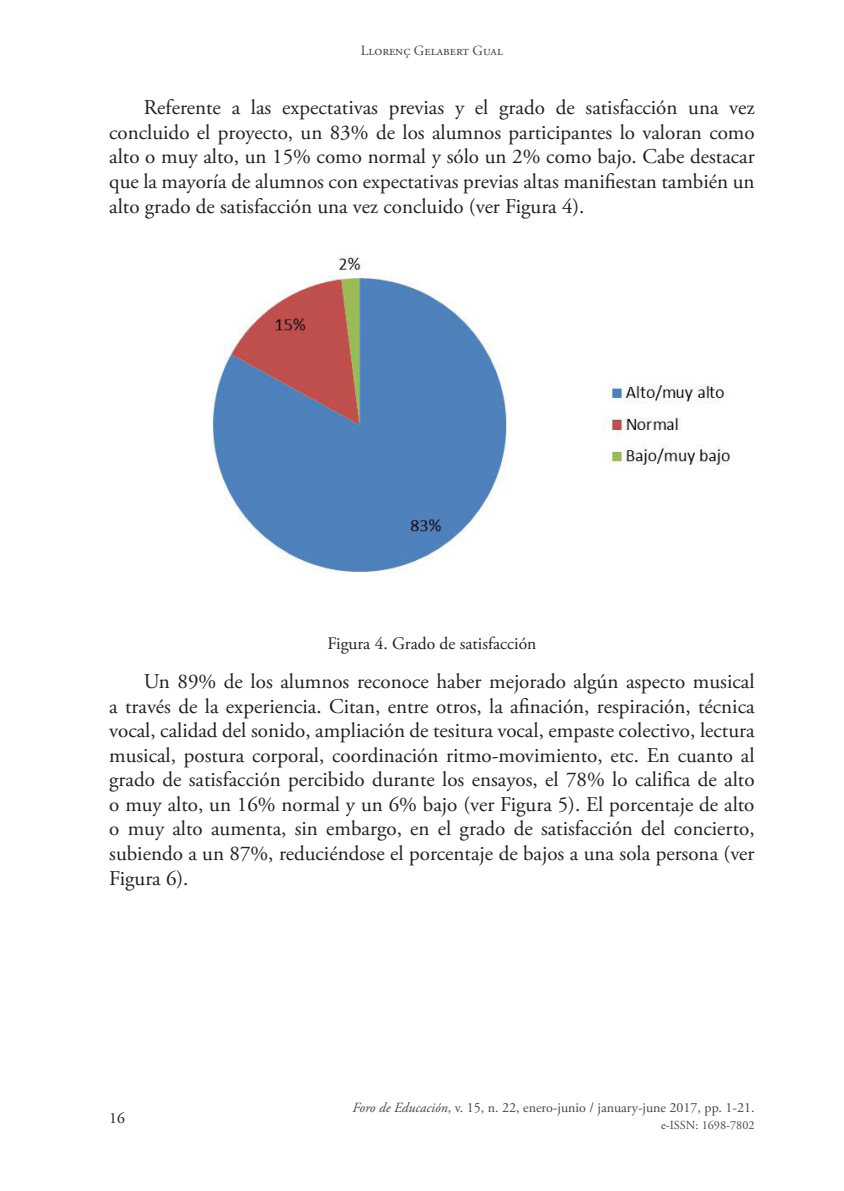
<style>
.page{position:relative;width:844px;height:1191px;background:#fff}
.page>*{position:absolute;margin:0;border:0;box-sizing:border-box;transform-origin:0 0}
.Cuerpo_de_texto{font:21px/24.5px "Adobe Garamond Pro";color:#231f20;text-align:justify}
.Tablas{font:17.5px "Adobe Garamond Pro";color:#231f20}
.t1{font:15.75px "Adobe Garamond Pro";color:#231f20}
.t2{font:14px "Adobe Garamond Pro";color:#474747}
.t3{font:12.25px "Adobe Garamond Pro";color:#474747}
.s1{font-style:italic}
</style>
<div class="page">
<img style="left:211px;top:256px;width:520px;height:317px">
<p class="t2" style="left:361px;top:42px;width:143px">Llorenç Gelabert Gual</p>
<p class="Cuerpo_de_texto" style="left:109px;top:96px;width:647px;text-indent:35px">Referente a las expectativas previas y el grado de satisfacción una vez concluido el proyecto, un 83% de los alumnos participantes lo valoran como alto o muy alto, un 15% como normal y sólo un 2% como bajo. Cabe destacar que la mayoría de alumnos con expectativas previas altas manifiestan también un alto grado de satisfacción una vez concluido (ver Figura 4).</p>
<p class="Tablas" style="left:327px;top:633px;width:210px">Figura 4. Grado de satisfacción</p>
<p class="Cuerpo_de_texto" style="left:109px;top:670px;width:646px;text-indent:35px">Un 89% de los alumnos reconoce haber mejorado algún aspecto musical a través de la experiencia. Citan, entre otros, la afinación, respiración, técnica vocal, calidad del sonido, ampliación de tesitura vocal, empaste colectivo, lectura musical, postura corporal, coordinación ritmo-movimiento, etc. En cuanto al grado de satisfacción percibido durante los ensayos, el 78% lo califica de alto o muy alto, un 16% normal y un 6% bajo (ver Figura 5). El porcentaje de alto o muy alto aumenta, sin embargo, en el grado de satisfacción del concierto, subiendo a un 87%, reduciéndose el porcentaje de bajos a una sola persona (ver Figura 6).</p>
<p class="t1" style="left:109px;top:1108px;width:17px">16</p>
<p class="t2" style="left:352px;top:1099px;width:403px"><span class="s1">Foro de Educación</span>, v. 15, n. 22, enero-junio / january-june 2017, pp. 1-21.</p>
<p class="t3" style="left:660px;top:1118px;width:95px">e-ISSN: 1698-7802</p>
</div>
